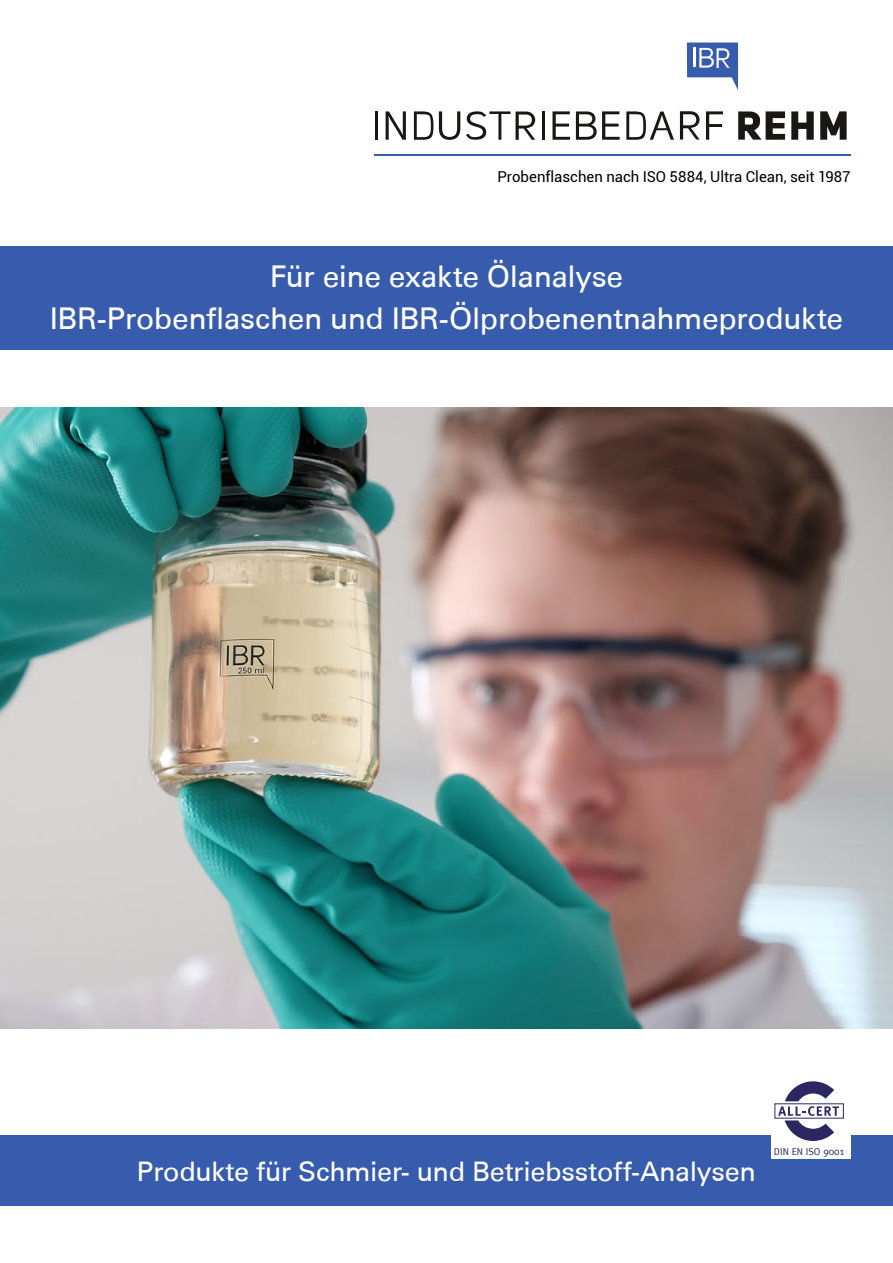
<style>
.page{position:relative;width:893px;height:1263px;background:#fff}
.page>*{position:absolute;margin:0;border:0;box-sizing:border-box;transform-origin:0 0}
.t1{font:30px/42px "Univers 55 Roman";letter-spacing:-.015em;color:#fff;text-align:center}
.t2{font:27px "Univers 55 Roman";letter-spacing:-.015em;color:#fff}
.t3{font:15px "Roboto";letter-spacing:-.005em;color:#000}
.t4{font:10.05px "Meta";color:#2b2860}
.s1{font-size:10.35px}
</style>
<div class="page">
<div style="left:0;top:1135px;width:893px;height:70px;background:#385cad"></div>
<div style="left:0;top:247px;width:893px;height:103px;background:#385cad"></div>
<img style="left:0;top:407px;width:893px;height:621px">
<hr style="left:375px;top:111px;width:2px;height:29px;background:#181716">
<hr style="left:542px;top:111px;width:2px;height:29px;background:#181716">
<svg style="left:386px;top:111px;width:20px;height:29px"></svg>
<svg style="left:414px;top:111px;width:19px;height:29px"></svg>
<svg style="left:439px;top:111px;width:21px;height:29px"></svg>
<svg style="left:466px;top:111px;width:44px;height:29px"></svg>
<svg style="left:516px;top:112px;width:19px;height:28px"></svg>
<svg style="left:680px;top:111px;width:20px;height:29px"></svg>
<svg style="left:552px;top:111px;width:18px;height:29px"></svg>
<svg style="left:576px;top:111px;width:44px;height:29px"></svg>
<svg style="left:626px;top:111px;width:48px;height:29px"></svg>
<svg style="left:706px;top:111px;width:17px;height:29px"></svg>
<svg style="left:738px;top:111px;width:47px;height:29px"></svg>
<svg style="left:791px;top:111px;width:23px;height:29px"></svg>
<svg style="left:820px;top:111px;width:27px;height:29px"></svg>
<hr style="left:374px;top:154px;width:476px;height:2px;background:#385cad">
<svg style="left:687px;top:43px;width:51px;height:47px"></svg>
<div style="left:771px;top:1081px;width:79px;height:78px;background:#fff"></div>
<svg style="left:778px;top:1081px;width:61px;height:60px"></svg>
<p class="t3" style="left:497px;top:167px;width:354px">Probenflaschen nach ISO 5884, Ultra Clean, seit 1987</p>
<p class="t1" style="left:50px;top:255px;width:795px">Für eine exakte Ölanalyse<br>IBR-Probenflaschen und IBR-Ölprobenentnahmeprodukte</p>
<p class="t2" style="left:137px;top:1155px;width:620px">Produkte für Schmier- und Betriebsstoff-Analysen</p>
<p class="t4" style="left:774px;top:1146px;width:72px">DIN EN ISO <span class="s1">9001</span></p>
</div>
